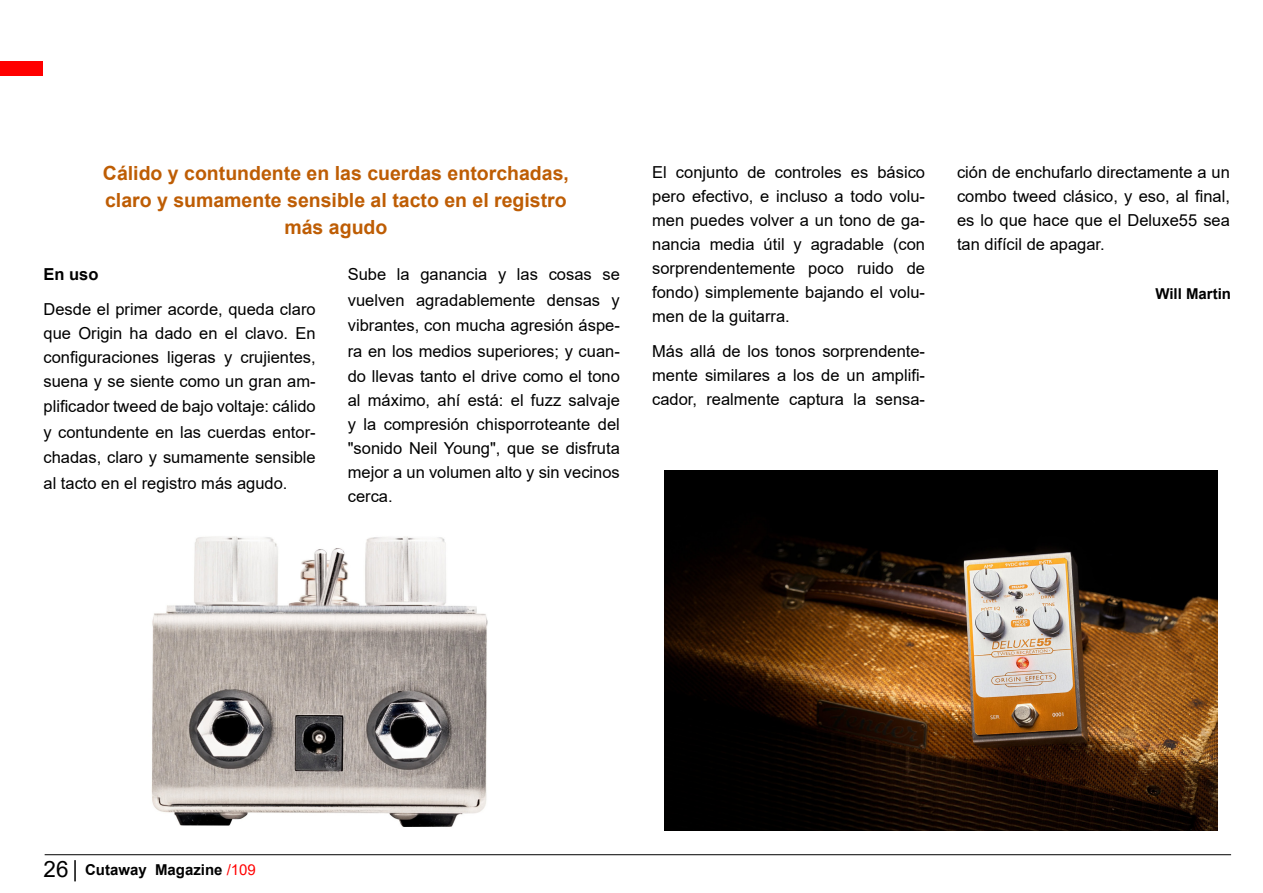
<style>
.page{position:relative;width:1263px;height:893px;background:#fff}
.page>*{position:absolute;margin:0;border:0;box-sizing:border-box;transform-origin:0 0}
.Titulares_pequeños{font:700 19.5px/27px "Arial";color:#be5d04;text-align:center}
.Titulares_pequeños-2{font:16.5px/24px "Arial";color:#000;text-align:justify}
.Titulares_pequeños-3{font:700 16.5px "Arial";color:#000}
.Titulares_pequeños-4{font:700 15px "Arial";color:#000}
.s1{font-weight:400;font-size:22.5px}
.s2{font-weight:400;color:#f00}
</style>
<div class="page">
<hr style="left:74px;top:860px;width:2px;height:21px;background:#000">
<hr style="left:45px;top:854px;width:1186px;height:1px;background:#000">
<div style="left:0;top:61px;width:43px;height:14px;background:#f00"></div>
<img style="left:151px;top:536px;width:337px;height:291px">
<img style="left:664px;top:471px;width:554px;height:359px">
<p class="Titulares_pequeños" style="left:103px;top:160px;width:467px">Cálido y contundente en las cuerdas entorchadas, claro y sumamente sensible al tacto en el registro más agudo</p>
<p class="Titulares_pequeños-2" style="left:957px;top:160px;width:274px">ción de enchufarlo directamente a un combo tweed clásico, y eso, al final, es lo que hace que el Deluxe55 sea tan difícil de apagar.</p>
<p class="Titulares_pequeños-4" style="left:1155px;top:283px;width:77px">Will Martin</p>
<p class="Titulares_pequeños-2" style="left:652px;top:160px;width:274px">El conjunto de controles es básico pero efectivo, e incluso a todo volu&shy;men puedes volver a un tono de ga&shy;nancia media útil y agradable (con sorprendentemente poco ruido de fondo) simplemente bajando el volu&shy;men de la guitarra.</p>
<p class="Titulares_pequeños-2" style="left:652px;top:339px;width:274px">Más allá de los tonos sorprendente&shy;mente similares a los de un amplifi&shy;cador, realmente captura la sensa-</p>
<p class="Titulares_pequeños-2" style="left:348px;top:262px;width:274px;line-height:25.5px">Sube la ganancia y las cosas se vuelven agradablemente densas y vibrantes, con mucha agresión áspe&shy;ra en los medios superiores; y cuan&shy;do llevas tanto el drive como el tono</p>
<p class="Titulares_pequeños-2" style="left:348px;top:388px;width:274px">al máximo, ahí está: el fuzz salvaje y la compresión chisporroteante del "sonido Neil Young", que se disfruta mejor a un volumen alto y sin vecinos cerca.</p>
<p class="Titulares_pequeños-3" style="left:44px;top:263px;width:57px">En uso</p>
<p class="Titulares_pequeños-2" style="left:44px;top:297px;width:274px">Desde el primer acorde, queda claro que Origin ha dado en el clavo. En configuraciones ligeras y crujientes, suena y se siente como un gran am-</p>
<p class="Titulares_pequeños-2" style="left:44px;top:394px;width:274px;line-height:25.5px">plificador tweed de bajo voltaje: cálido y contundente en las cuerdas entor&shy;chadas, claro y sumamente sensible al tacto en el registro más agudo.</p>
<p class="Titulares_pequeños-4" style="left:44px;top:859px;width:214px"><span class="s1">26</span> Cutaway Magazine <span class="s2">/109</span></p>
</div>
